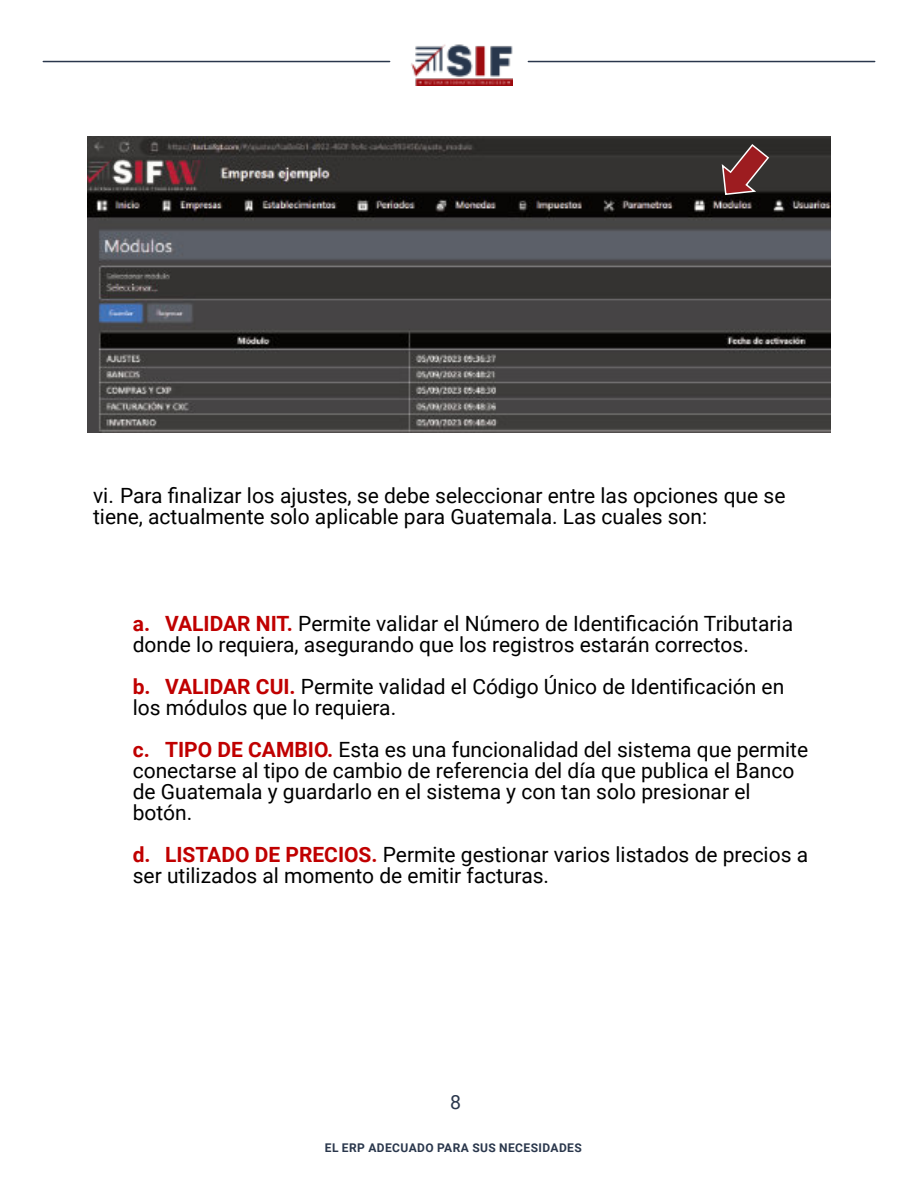
<style>
.page{position:relative;width:918px;height:1188px;background:#fff}
.page>*{position:absolute;margin:0;border:0;box-sizing:border-box;transform-origin:0 0}
.t1{font:21px/21px "Roboto";color:#000}
.t2{font:19.5px "Roboto";color:#2a374c}
.t3{font:700 12px "Roboto";letter-spacing:.035em;color:#2a374c}
.s1{font-weight:700;color:#c00000}
</style>
<div class="page">
<img style="left:411px;top:44px;width:102px;height:42px">
<hr style="left:43px;top:61px;width:347px;height:1px;background:#2a374c">
<hr style="left:528px;top:61px;width:347px;height:1px;background:#2a374c">
<img style="left:88px;top:137px;width:742px;height:295px">
<svg style="left:721px;top:143px;width:49px;height:53px;background:#6b393a"></svg>
<p class="t1" style="left:93px;top:487px;width:694px">vi. Para finalizar los ajustes, se debe seleccionar entre las opciones que se tiene, actualmente solo aplicable para Guatemala. Las cuales son:</p>
<p class="t1" style="left:133px;top:615px;width:662px"><span class="s1">a. VALIDAR NIT.</span> Permite validar el Número de Identificación Tributaria donde lo requiera, asegurando que los registros estarán correctos.</p>
<p class="t1" style="left:133px;top:678px;width:653px"><span class="s1">b. VALIDAR CUI.</span> Permite validad el Código Único de Identificación en los módulos que lo requiera.</p>
<p class="t1" style="left:133px;top:741px;width:677px"><span class="s1">c. TIPO DE CAMBIO.</span> Esta es una funcionalidad del sistema que permite conectarse al tipo de cambio de referencia del día que publica el Banco de Guatemala y guardarlo en el sistema y con tan solo presionar el botón.</p>
<p class="t1" style="left:133px;top:846px;width:677px"><span class="s1">d. LISTADO DE PRECIOS.</span> Permite gestionar varios listados de precios a ser utilizados al momento de emitir facturas.</p>
<p class="t2" style="left:450px;top:1094px;width:12px">8</p>
<p class="t3" style="left:325px;top:1143px;width:258px">EL ERP ADECUADO PARA SUS NECESIDADES</p>
</div>
